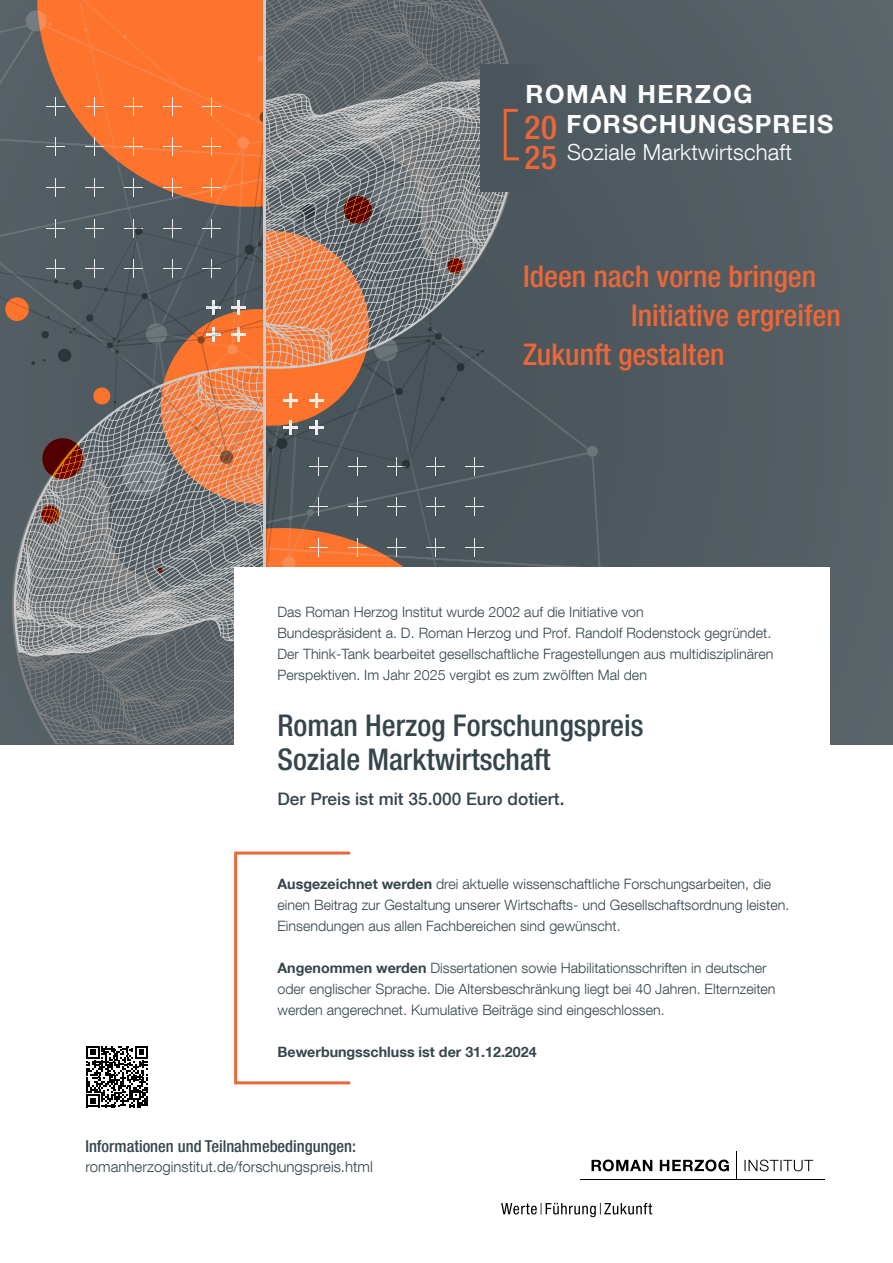
<style>
.page{position:relative;width:893px;height:1263px;background:#fff}
.page>*{position:absolute;margin:0;border:0;box-sizing:border-box;transform-origin:0 0}
.t1{font:500 condensed 33px/30px "Helvetica Neue LT Com";color:#ec6737}
.t2{font:500 condensed 30px "Helvetica Neue LT Com";color:#ec6737}
.t3{font:500 condensed 30px/34.5px "Helvetica Neue LT Com";color:#35454c}
.t4{font:700 25.05px/30.8px "Helvetica Neue LT Com";letter-spacing:.04em;color:#fff}
.t5{font:300 22.2px "Helvetica Neue LT Com";letter-spacing:.01em;color:#fff}
.t6{font:500 17.25px "Helvetica Neue LT Com";color:#35454c}
.t7{font:500 condensed 16.5px "Helvetica Neue LT Com";color:#35454c}
.t8{font:300 15px "Helvetica Neue LT Com";color:#35454c}
.t9{font:300 14.25px/21px "Helvetica Neue LT Com";color:#35454c}
.t10{font:700 14.25px "Helvetica Neue LT Com";color:#35454c}
.s1{font-weight:700}
</style>
<div class="page">
<div style="left:0;top:0;width:893px;height:744px;background:#555f65"></div>
<div style="left:234px;top:568px;width:595px;height:181px;background:#fff"></div>
<svg style="left:744px;top:1159px;width:69px;height:12px"></svg>
<svg style="left:660px;top:1159px;width:69px;height:12px"></svg>
<svg style="left:592px;top:1159px;width:60px;height:12px"></svg>
<hr style="left:580px;top:1179px;width:244px;height:1px;background:#000">
<svg style="left:736px;top:1151px;width:1px;height:28px"></svg>
<svg style="left:501px;top:1203px;width:151px;height:14px"></svg>
<div style="left:234px;top:851px;width:118px;height:233px;border:3px solid #ec6737"></div>
<svg style="left:0;top:0;width:687px;height:744px"></svg>
<svg style="left:86px;top:1046px;width:62px;height:61px"></svg>
<h3 class="t4" style="left:567px;top:78px;width:268px;text-indent:-41px">ROMAN HERZOG<br>FORSCHUNGSPREIS</h3>
<h3 class="t5" style="left:567px;top:139px;width:227px">Soziale Marktwirtschaft</h3>
<h1 class="t1" style="left:524px;top:112px;width:34px">20<br>25</h1>
<h2 class="t2" style="left:523px;top:259px;width:295px">Ideen nach vorne bringen</h2>
<h2 class="t2" style="left:631px;top:298px;width:211px">Initiative ergreifen</h2>
<h2 class="t2" style="left:523px;top:337px;width:203px">Zukunft gestalten</h2>
<p class="t9" style="left:277px;top:601px;width:497px">Das Roman Herzog Institut wurde 2002 auf die Initiative von<br>Bundespräsident a. D. Roman Herzog und Prof. Randolf Rodenstock gegründet.<br>Der Think-Tank bearbeitet gesellschaftliche Fragestellungen aus multidisziplinären Perspektiven. Im Jahr 2025 vergibt es zum zwölften Mal den</p>
<h2 class="t3" style="left:277px;top:708px;width:368px">Roman Herzog Forschungspreis<br>Soziale Marktwirtschaft</h2>
<p class="t6" style="left:277px;top:788px;width:289px">Der Preis ist mit 35.000 Euro dotiert.</p>
<p class="t9" style="left:277px;top:873px;width:513px"><span class="s1">Ausgezeichnet werden</span> drei aktuelle wissenschaftliche Forschungsarbeiten, die einen Beitrag zur Gestaltung unserer Wirtschafts- und Gesellschaftsordnung leisten.<br>Einsendungen aus allen Fachbereichen sind gewünscht.</p>
<p class="t9" style="left:277px;top:957px;width:500px"><span class="s1">Angenommen werden</span> Dissertationen sowie Habilitationsschriften in deutscher oder englischer Sprache. Die Altersbeschränkung liegt bei 40 Jahren. Elternzeiten werden angerechnet. Kumulative Beiträge sind eingeschlossen.</p>
<p class="t10" style="left:277px;top:1043px;width:261px">Bewerbungsschluss ist der 31.12.2024</p>
<p class="t7" style="left:85px;top:1137px;width:272px">Informationen und Teilnahmebedingungen:</p>
<p class="t8" style="left:85px;top:1157px;width:289px">romanherzoginstitut.de/forschungspreis.html</p>
</div>
